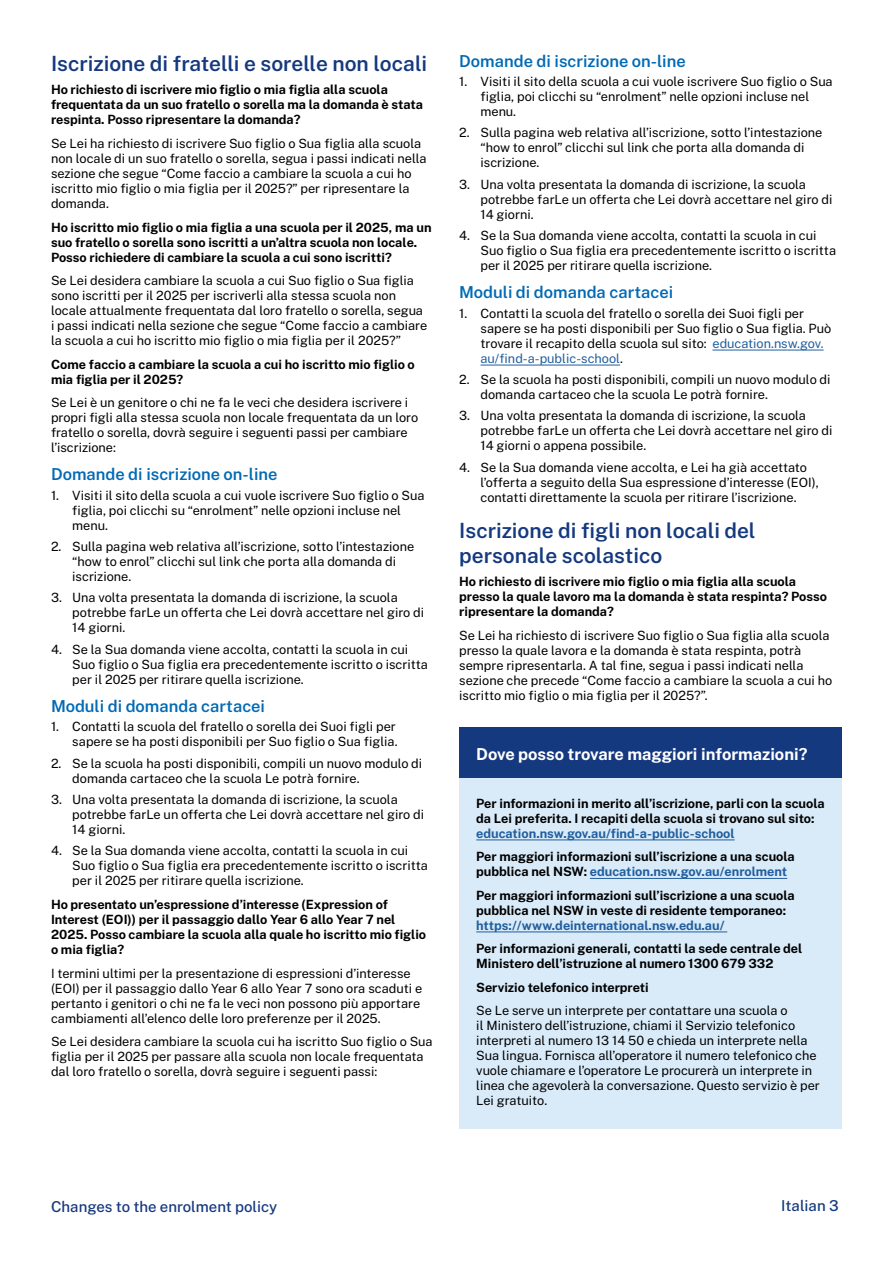
<style>
.page{position:relative;width:893px;height:1263px;background:#fff}
.page>*{position:absolute;margin:0;border:0;box-sizing:border-box;transform-origin:0 0}
.Heading_3{font:600 21px/25.2px "Public Sans";color:#15397f}
.Heading_4{font:600 16.5px "Public Sans";color:#006ab5}
.Body{font:700 16.5px "Public Sans";color:#fff}
.t1{font:500 15px "Public Sans";color:#15397f}
.Body-2{font:12.75px/15px "Public Sans";color:#000}
.Body_Bold{font:700 12.75px/15px "Public Sans";color:#000}
.Body-3{font:700 12.75px/15px "Public Sans";color:#000}
.s1{color:#215e9e}
</style>
<div class="page">
<hr style="left:712px;top:350px;width:112px;height:1px;background:#215e9e">
<hr style="left:480px;top:365px;width:140px;height:1px;background:#215e9e">
<div style="left:459px;top:727px;width:383px;height:52px;background:#15397f"></div>
<div style="left:459px;top:778px;width:383px;height:351px;background:#d9ebf9"></div>
<hr style="left:476px;top:839px;width:259px;height:1px;background:#215e9e">
<hr style="left:590px;top:878px;width:197px;height:1px;background:#215e9e">
<hr style="left:476px;top:931px;width:251px;height:1px;background:#215e9e">
<h3 class="Heading_3" style="left:51px;top:49px;width:378px">Iscrizione di fratelli e sorelle non locali</h3>
<p class="Body_Bold" style="left:51px;top:82px;width:374px">Ho richiesto di iscrivere mio figlio o mia figlia alla scuola frequentata da un suo fratello o sorella ma la domanda è stata respinta. Posso ripresentare la domanda?</p>
<p class="Body-2" style="left:51px;top:135px;width:377px">Se Lei ha richiesto di iscrivere Suo figlio o Sua figlia alla scuola non locale di un suo fratello o sorella, segua i passi indicati nella sezione che segue “Come faccio a cambiare la scuola a cui ho iscritto mio figlio o mia figlia per il 2025?” per ripresentare la domanda.</p>
<p class="Body_Bold" style="left:51px;top:219px;width:382px">Ho iscritto mio figlio o mia figlia a una scuola per il 2025, ma un suo fratello o sorella sono iscritti a un’altra scuola non locale.<br>Posso richiedere di cambiare la scuola a cui sono iscritti?</p>
<p class="Body-2" style="left:51px;top:272px;width:378px">Se Lei desidera cambiare la scuola a cui Suo figlio o Sua figlia sono iscritti per il 2025 per iscriverli alla stessa scuola non locale attualmente frequentata dal loro fratello o sorella, segua i passi indicati nella sezione che segue “Come faccio a cambiare la scuola a cui ho iscritto mio figlio o mia figlia per il 2025?”</p>
<p class="Body_Bold" style="left:51px;top:356px;width:365px">Come faccio a cambiare la scuola a cui ho iscritto mio figlio o mia figlia per il 2025?</p>
<p class="Body-2" style="left:51px;top:394px;width:369px">Se Lei è un genitore o chi ne fa le veci che desidera iscrivere i propri figli alla stessa scuola non locale frequentata da un loro fratello o sorella, dovrà seguire i seguenti passi per cambiare l’iscrizione:</p>
<h4 class="Heading_4" style="left:51px;top:462px;width:228px">Domande di iscrizione on-line</h4>
<p class="Body-2" style="left:72px;top:487px;width:354px;text-indent:-21px">1. Visiti il sito della scuola a cui vuole iscrivere Suo figlio o Sua figlia, poi clicchi su “enrolment” nelle opzioni incluse nel menu.</p>
<p class="Body-2" style="left:72px;top:538px;width:343px;text-indent:-21px">2. Sulla pagina web relativa all’iscrizione, sotto l’intestazione “how to enrol” clicchi sul link che porta alla domanda di iscrizione.</p>
<p class="Body-2" style="left:72px;top:589px;width:353px;text-indent:-21px">3. Una volta presentata la domanda di iscrizione, la scuola potrebbe farLe un offerta che Lei dovrà accettare nel giro di<br>14 giorni.</p>
<p class="Body-2" style="left:72px;top:641px;width:357px;text-indent:-21px">4. Se la Sua domanda viene accolta, contatti la scuola in cui<br>Suo figlio o Sua figlia era precedentemente iscritto o iscritta per il 2025 per ritirare quella iscrizione.</p>
<h4 class="Heading_4" style="left:51px;top:694px;width:216px">Moduli di domanda cartacei</h4>
<p class="Body-2" style="left:51px;top:718px;width:348px;text-align:right">1. Contatti la scuola del fratello o sorella dei Suoi figli per sapere se ha posti disponibili per Suo figlio o Sua figlia.</p>
<p class="Body-2" style="left:72px;top:755px;width:351px;text-indent:-21px">2. Se la scuola ha posti disponibili, compili un nuovo modulo di domanda cartaceo che la scuola Le potrà fornire.</p>
<p class="Body-2" style="left:72px;top:791px;width:353px;text-indent:-21px">3. Una volta presentata la domanda di iscrizione, la scuola potrebbe farLe un offerta che Lei dovrà accettare nel giro di<br>14 giorni.</p>
<p class="Body-2" style="left:72px;top:842px;width:357px;text-indent:-21px">4. Se la Sua domanda viene accolta, contatti la scuola in cui<br>Suo figlio o Sua figlia era precedentemente iscritto o iscritta per il 2025 per ritirare quella iscrizione.</p>
<p class="Body_Bold" style="left:51px;top:896px;width:377px">Ho presentato un’espressione d’interesse (Expression of Interest (EOI)) per il passaggio dallo Year 6 allo Year 7 nel 2025. Posso cambiare la scuola alla quale ho iscritto mio figlio o mia figlia?</p>
<p class="Body-2" style="left:51px;top:964px;width:373px">I termini ultimi per la presentazione di espressioni d’interesse (EOI) per il passaggio dallo Year 6 allo Year 7 sono ora scaduti e pertanto i genitori o chi ne fa le veci non possono più apportare cambiamenti all’elenco delle loro preferenze per il 2025.</p>
<p class="Body-2" style="left:51px;top:1033px;width:383px">Se Lei desidera cambiare la scuola cui ha iscritto Suo figlio o Sua figlia per il 2025 per passare alla scuola non locale frequentata dal loro fratello o sorella, dovrà seguire i seguenti passi:</p>
<h4 class="Heading_4" style="left:459px;top:49px;width:228px">Domande di iscrizione on-line</h4>
<p class="Body-2" style="left:480px;top:73px;width:354px;text-indent:-21px">1. Visiti il sito della scuola a cui vuole iscrivere Suo figlio o Sua figlia, poi clicchi su “enrolment” nelle opzioni incluse nel menu.</p>
<p class="Body-2" style="left:480px;top:124px;width:343px;text-indent:-21px">2. Sulla pagina web relativa all’iscrizione, sotto l’intestazione “how to enrol” clicchi sul link che porta alla domanda di iscrizione.</p>
<p class="Body-2" style="left:480px;top:176px;width:353px;text-indent:-21px">3. Una volta presentata la domanda di iscrizione, la scuola potrebbe farLe un offerta che Lei dovrà accettare nel giro di<br>14 giorni.</p>
<p class="Body-2" style="left:480px;top:227px;width:357px;text-indent:-21px">4. Se la Sua domanda viene accolta, contatti la scuola in cui<br>Suo figlio o Sua figlia era precedentemente iscritto o iscritta per il 2025 per ritirare quella iscrizione.</p>
<h4 class="Heading_4" style="left:459px;top:280px;width:216px">Moduli di domanda cartacei</h4>
<p class="Body-2" style="left:480px;top:305px;width:352px;text-indent:-21px">1. Contatti la scuola del fratello o sorella dei Suoi figli per sapere se ha posti disponibili per Suo figlio o Sua figlia. Può trovare il recapito della scuola sul sito: <span class="s1">education.nsw.gov. au/find-a-public-school</span>.</p>
<p class="Body-2" style="left:480px;top:371px;width:351px;text-indent:-21px">2. Se la scuola ha posti disponibili, compili un nuovo modulo di domanda cartaceo che la scuola Le potrà fornire.</p>
<p class="Body-2" style="left:480px;top:407px;width:353px;text-indent:-21px">3. Una volta presentata la domanda di iscrizione, la scuola potrebbe farLe un offerta che Lei dovrà accettare nel giro di<br>14 giorni o appena possibile.</p>
<p class="Body-2" style="left:480px;top:459px;width:340px;text-indent:-21px">4. Se la Sua domanda viene accolta, e Lei ha già accettato l’offerta a seguito della Sua espressione d’interesse (EOI), contatti direttamente la scuola per ritirare l’iscrizione.</p>
<h3 class="Heading_3" style="left:459px;top:516px;width:298px">Iscrizione di figli non locali del personale scolastico</h3>
<p class="Body-3" style="left:459px;top:573px;width:369px">Ho richiesto di iscrivere mio figlio o mia figlia alla scuola presso la quale lavoro ma la domanda è stata respinta? Posso ripresentare la domanda?</p>
<p class="Body-2" style="left:459px;top:627px;width:375px">Se Lei ha richiesto di iscrivere Suo figlio o Sua figlia alla scuola presso la quale lavora e la domanda è stata respinta, potrà sempre ripresentarla. A tal fine, segua i passi indicati nella sezione che precede “Come faccio a cambiare la scuola a cui ho iscritto mio figlio o mia figlia per il 2025?”.</p>
<p class="Body" style="left:476px;top:742px;width:333px">Dove posso trovare maggiori informazioni?</p>
<p class="Body_Bold" style="left:476px;top:795px;width:350px">Per informazioni in merito all’iscrizione, parli con la scuola da Lei preferita. I recapiti della scuola si trovano sul sito: <span class="s1">education.nsw.gov.au/find-a-public-school</span></p>
<p class="Body_Bold" style="left:476px;top:848px;width:320px">Per maggiori informazioni sull’iscrizione a una scuola pubblica nel NSW: <span class="s1">education.nsw.gov.au/enrolment</span></p>
<p class="Body_Bold" style="left:476px;top:887px;width:320px">Per maggiori informazioni sull’iscrizione a una scuola pubblica nel NSW in veste di residente temporaneo: <span class="s1">https://www.deinternational.nsw.edu.au/</span></p>
<p class="Body_Bold" style="left:476px;top:940px;width:327px">Per informazioni generali, contatti la sede centrale del<br>Ministero dell’istruzione al numero 1300 679 332</p>
<p class="Body-3" style="left:476px;top:979px;width:174px">Servizio telefonico interpreti</p>
<p class="Body-2" style="left:476px;top:1002px;width:345px">Se Le serve un interprete per contattare una scuola o<br>il Ministero dell’istruzione, chiami il Servizio telefonico interpreti al numero 13 14 50 e chieda un interprete nella Sua lingua. Fornisca all’operatore il numero telefonico che vuole chiamare e l’operatore Le procurerà un interprete in linea che agevolerà la conversazione. Questo servizio è per Lei gratuito.</p>
<p class="t1" style="left:51px;top:1196px;width:228px">Changes to the enrolment policy</p>
<p class="t1" style="left:781px;top:1195px;width:59px">Italian 3</p>
</div>
